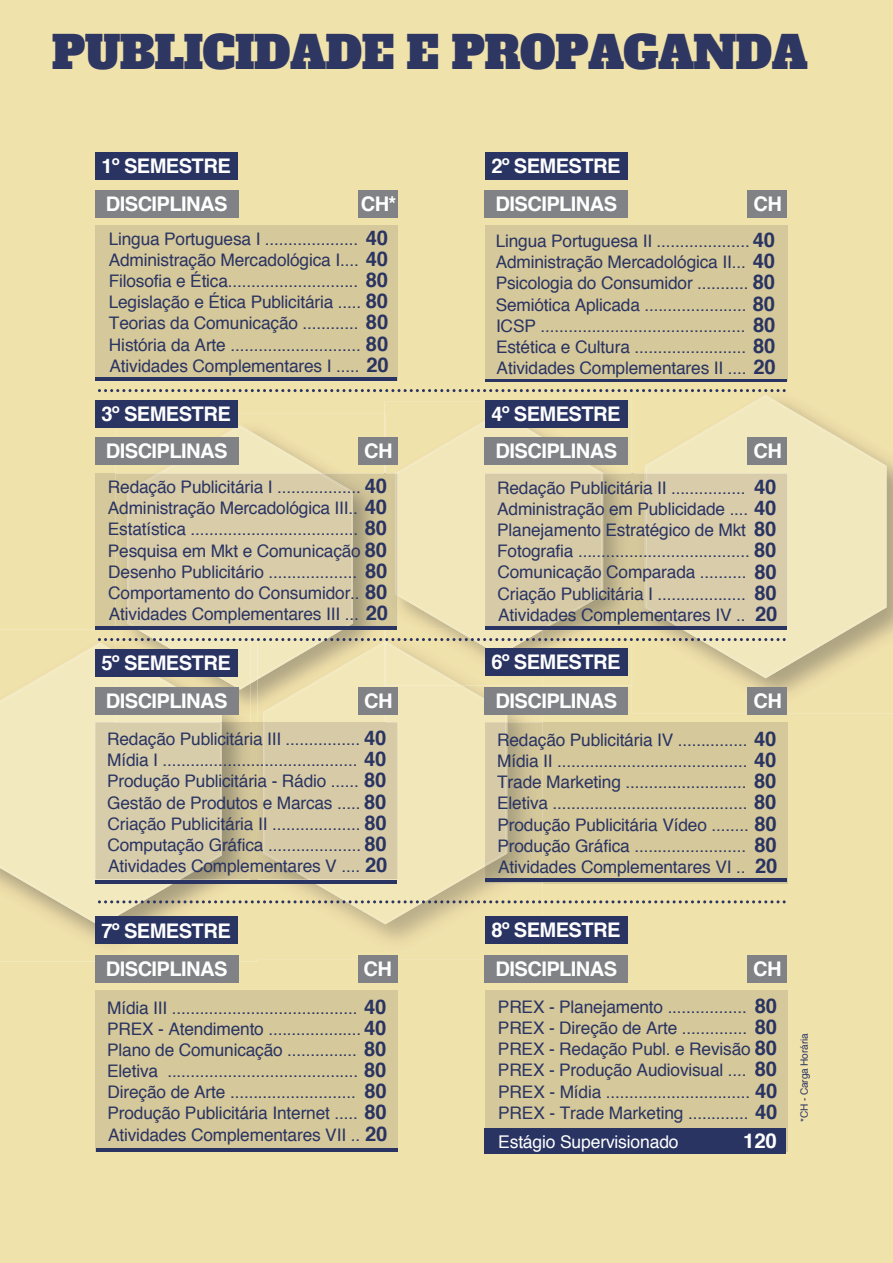
<style>
.page{position:relative;width:893px;height:1263px;background:#f0e2ab}
.page>*{position:absolute;margin:0;border:0;box-sizing:border-box;transform-origin:0 0}
.t1{font:45px "Alfa Slab One";letter-spacing:-.02em;color:#2e3662}
.t2{font:700 20.4px "Helvetica";color:#fff}
.t3{font:700 20.1px/38.4px "Helvetica";letter-spacing:-.03em;color:#fff}
.t4{font:17.55px "Helvetica";letter-spacing:-.01em;color:#fff}
.t5{font:17.25px/21.1px "Helvetica";letter-spacing:-.01em;color:#2a3462;text-align:justify}
.t6{font:10.05px "Helvetica";letter-spacing:-.01em;color:#2a3462}
.s1{font-weight:700;font-size:20.25px}
</style>
<div class="page">
<img style="left:632px;top:382px;width:261px;height:332px">
<svg style="left:645px;top:395px;width:241px;height:283px;background:#ece0b3"></svg>
<img style="left:385px;top:401px;width:248px;height:285px">
<img style="left:0;top:630px;width:258px;height:331px">
<img style="left:222px;top:690px;width:28px;height:32px">
<img style="left:181px;top:643px;width:69px;height:47px">
<svg style="left:0;top:643px;width:181px;height:283px;background:#eee3b8"></svg>
<img style="left:115px;top:676px;width:107px;height:46px">
<img style="left:258px;top:879px;width:285px;height:81px">
<img style="left:250px;top:879px;width:8px;height:81px">
<img style="left:507px;top:686px;width:36px;height:36px">
<img style="left:258px;top:643px;width:5px;height:36px">
<img style="left:462px;top:655px;width:81px;height:31px">
<img style="left:462px;top:643px;width:81px;height:12px">
<img style="left:250px;top:684px;width:8px;height:38px">
<img style="left:250px;top:643px;width:8px;height:35px">
<svg style="left:250px;top:678px;width:8px;height:6px"></svg>
<svg style="left:308px;top:686px;width:199px;height:238px;background:#ede1b3"></svg>
<img style="left:263px;top:643px;width:122px;height:79px">
<img style="left:385px;top:643px;width:77px;height:43px">
<div style="left:95px;top:225px;width:302px;height:156px;background:#d5c89a"></div>
<hr style="left:96px;top:378px;width:301px;height:3px;background:#2a3462">
<div style="left:485px;top:225px;width:302px;height:156px;background:#d5c89a"></div>
<hr style="left:485px;top:379px;width:302px;height:2px;background:#2a3462">
<div style="left:95px;top:473px;width:20px;height:153px;background:#d5c89a"></div>
<hr style="left:96px;top:626px;width:301px;height:4px;background:#2a3462">
<svg style="left:95px;top:722px;width:302px;height:157px;background:#d4c8a4"></svg>
<hr style="left:96px;top:880px;width:301px;height:4px;background:#2a3462">
<div style="left:543px;top:722px;width:244px;height:162px;background:#d5c89a"></div>
<img style="left:485px;top:722px;width:58px;height:162px">
<svg style="left:485px;top:722px;width:22px;height:144px;background:#d5c9a6"></svg>
<div style="left:95px;top:990px;width:302px;height:162px;background:#d5c89a"></div>
<div style="left:485px;top:990px;width:302px;height:162px;background:#d5c89a"></div>
<svg style="left:98px;top:389px;width:688px;height:3px;background:#a5a08f"></svg>
<svg style="left:98px;top:414px;width:689px;height:229px;background:#d9cea8"></svg>
<svg style="left:98px;top:900px;width:688px;height:3px;background:#a6a190"></svg>
<hr style="left:486px;top:878px;width:301px;height:4px;background:#2a3462">
<hr style="left:96px;top:1148px;width:302px;height:3px;background:#2a3462">
<div style="left:95px;top:152px;width:143px;height:27px;background:#2a3462"></div>
<div style="left:95px;top:190px;width:143px;height:28px;background:#808285"></div>
<div style="left:358px;top:190px;width:40px;height:28px;background:#808285"></div>
<div style="left:485px;top:152px;width:143px;height:27px;background:#2a3462"></div>
<div style="left:485px;top:190px;width:143px;height:28px;background:#808285"></div>
<div style="left:747px;top:190px;width:40px;height:28px;background:#808285"></div>
<div style="left:95px;top:400px;width:143px;height:28px;background:#2a3462"></div>
<div style="left:95px;top:437px;width:143px;height:27px;background:#808285"></div>
<div style="left:358px;top:437px;width:40px;height:27px;background:#808285"></div>
<div style="left:485px;top:400px;width:143px;height:27px;background:#2a3462"></div>
<div style="left:485px;top:437px;width:143px;height:27px;background:#808285"></div>
<div style="left:747px;top:437px;width:40px;height:27px;background:#808285"></div>
<div style="left:95px;top:649px;width:143px;height:27px;background:#2a3462"></div>
<div style="left:95px;top:687px;width:143px;height:28px;background:#808285"></div>
<div style="left:358px;top:687px;width:40px;height:28px;background:#808285"></div>
<div style="left:485px;top:648px;width:143px;height:28px;background:#2a3462"></div>
<div style="left:485px;top:687px;width:143px;height:28px;background:#808285"></div>
<div style="left:747px;top:687px;width:40px;height:28px;background:#808285"></div>
<div style="left:95px;top:916px;width:143px;height:28px;background:#2a3462"></div>
<div style="left:95px;top:954px;width:143px;height:28px;background:#808285"></div>
<div style="left:358px;top:954px;width:39px;height:28px;background:#808285"></div>
<div style="left:485px;top:916px;width:143px;height:28px;background:#2a3462"></div>
<div style="left:485px;top:954px;width:143px;height:28px;background:#808285"></div>
<div style="left:747px;top:954px;width:40px;height:28px;background:#808285"></div>
<div style="left:485px;top:1128px;width:301px;height:25px;background:#2a3462"></div>
<h1 class="t1" style="left:51px;top:23px;width:758px">PUBLICIDADE E PROPAGANDA</h1>
<p class="t3" style="left:102px;top:147px;width:131px">1º SEMESTRE<br>DISCIPLINAS</p>
<p class="t3" style="left:361px;top:185px;width:37px">CH*</p>
<p class="t3" style="left:491px;top:147px;width:131px">2º SEMESTRE<br>DISCIPLINAS</p>
<p class="t3" style="left:753px;top:185px;width:30px">CH</p>
<p class="t5" style="left:109px;top:229px;width:282px">Lingua Portuguesa I .................... <span class="s1">40<br></span>Administração Mercadológica I.... <span class="s1">40<br></span>Filosofia e Ética............................ <span class="s1">80<br></span>Legislação e Ética Publicitária ..... <span class="s1">80<br></span>Teorias da Comunicação ............ <span class="s1">80<br></span>História da Arte ............................ <span class="s1">80<br></span>Atividades Complementares I ..... <span class="s1">20</span></p>
<p class="t5" style="left:496px;top:231px;width:282px">Lingua Portuguesa II .................... <span class="s1">40<br></span>Administração Mercadológica II... <span class="s1">40<br></span>Psicologia do Consumidor ........... <span class="s1">80<br></span>Semiótica Aplicada ...................... <span class="s1">80<br></span>ICSP ............................................ <span class="s1">80<br></span>Estética e Cultura ........................ <span class="s1">80<br></span>Atividades Complementares II .... <span class="s1">20</span></p>
<p class="t3" style="left:102px;top:396px;width:131px;line-height:36.8px">3º SEMESTRE<br>DISCIPLINAS</p>
<p class="t3" style="left:364px;top:432px;width:30px">CH</p>
<p class="t3" style="left:491px;top:395px;width:131px;line-height:37px">4º SEMESTRE<br>DISCIPLINAS</p>
<p class="t3" style="left:753px;top:432px;width:30px">CH</p>
<p class="t5" style="left:108px;top:477px;width:282px">Redação Publicitária I .................. <span class="s1">40<br></span>Administração Mercadológica III.. <span class="s1">40<br></span>Estatística .................................... <span class="s1">80<br></span>Pesquisa em Mkt e Comunicação <span class="s1">80<br></span>Desenho Publicitário ................... <span class="s1">80<br></span>Comportamento do Consumidor.. <span class="s1">80<br></span>Atividades Complementares III ... <span class="s1">20</span></p>
<p class="t5" style="left:497px;top:478px;width:282px">Redação Publicitária II ................ <span class="s1">40<br></span>Administração em Publicidade .... <span class="s1">40<br></span>Planejamento Estratégico de Mkt <span class="s1">80<br></span>Fotografia ..................................... <span class="s1">80<br></span>Comunicação Comparada .......... <span class="s1">80<br></span>Criação Publicitária I ................... <span class="s1">80<br></span>Atividades Complementares IV .. <span class="s1">20</span></p>
<p class="t3" style="left:102px;top:644px;width:131px">5º SEMESTRE<br>DISCIPLINAS</p>
<p class="t3" style="left:364px;top:682px;width:30px">CH</p>
<p class="t3" style="left:491px;top:643px;width:131px">6º SEMESTRE<br>DISCIPLINAS</p>
<p class="t3" style="left:753px;top:682px;width:30px">CH</p>
<p class="t5" style="left:107px;top:729px;width:282px">Redação Publicitária III ................ <span class="s1">40<br></span>Mídia I .......................................... <span class="s1">40<br></span>Produção Publicitária - Rádio ...... <span class="s1">80<br></span>Gestão de Produtos e Marcas ..... <span class="s1">80<br></span>Criação Publicitária II ................... <span class="s1">80<br></span>Computação Gráfica .................... <span class="s1">80<br></span>Atividades Complementares V .... <span class="s1">20</span></p>
<p class="t5" style="left:497px;top:730px;width:282px">Redação Publicitária IV ............... <span class="s1">40<br></span>Mídia II ......................................... <span class="s1">40<br></span>Trade Marketing .......................... <span class="s1">80<br></span>Eletiva .......................................... <span class="s1">80<br></span>Produção Publicitária Vídeo ........ <span class="s1">80<br></span>Produção Gráfica ........................ <span class="s1">80<br></span>Atividades Complementares VI .. <span class="s1">20</span></p>
<p class="t3" style="left:102px;top:912px;width:131px">7º SEMESTRE<br>DISCIPLINAS</p>
<p class="t3" style="left:364px;top:950px;width:30px">CH</p>
<p class="t3" style="left:491px;top:911px;width:131px">8º SEMESTRE<br>DISCIPLINAS</p>
<p class="t3" style="left:753px;top:950px;width:30px">CH</p>
<p class="t5" style="left:107px;top:997px;width:282px">Mídia III ........................................ <span class="s1">40<br></span>PREX - Atendimento .................... <span class="s1">40<br></span>Plano de Comunicação ............... <span class="s1">80<br></span>Eletiva ......................................... <span class="s1">80<br></span>Direção de Arte ........................... <span class="s1">80<br></span>Produção Publicitária Internet ..... <span class="s1">80<br></span>Atividades Complementares VII .. <span class="s1">20</span></p>
<p class="t5" style="left:498px;top:997px;width:281px">PREX - Planejamento ................. <span class="s1">80<br></span>PREX - Direção de Arte .............. <span class="s1">80<br></span>PREX - Redação Publ. e Revisão <span class="s1">80<br></span>PREX - Produção Audiovisual .... <span class="s1">80<br></span>PREX - Mídia ............................... <span class="s1">40<br></span>PREX - Trade Marketing ............. <span class="s1">40</span></p>
<p class="t4" style="left:498px;top:1128px;width:182px">Estágio Supervisionado</p>
<p class="t2" style="left:743px;top:1124px;width:35px">120</p>
<p class="t6" style="left:797px;top:1122px;width:90px;rotate:-90deg">*CH - Carga Horária</p>
</div>
